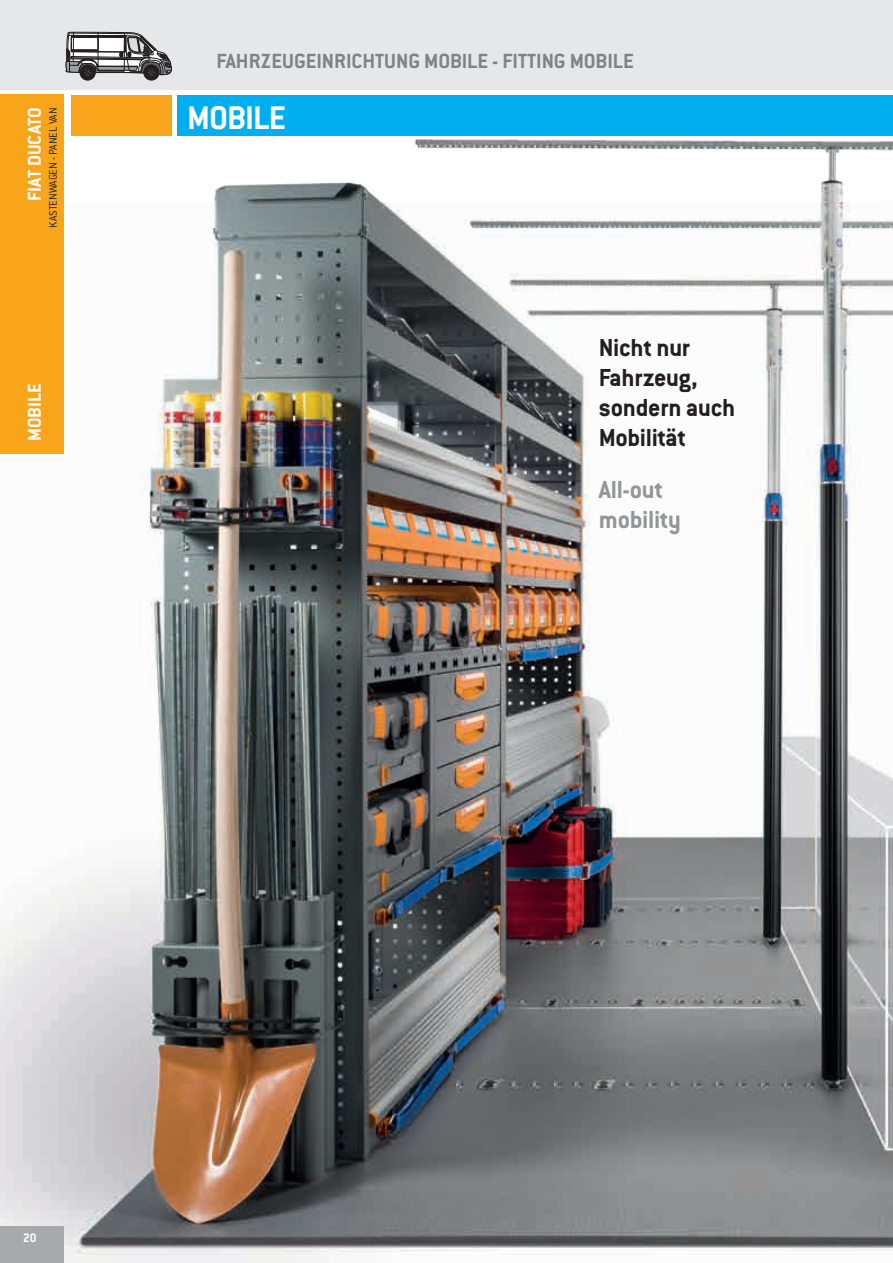
<style>
.page{position:relative;width:893px;height:1263px;background:#fff}
.page>*{position:absolute;margin:0;border:0;box-sizing:border-box;transform-origin:0 0}
.t1{font:700 36px "Conduit ITC Pro";letter-spacing:-.025em;color:#fff}
.t2{font:700 27px/30px "Conduit ITC Pro";letter-spacing:-.01em;color:#231f20}
.t3{font:700 27px/30px "Conduit ITC Pro";letter-spacing:-.01em;color:#939598}
.t4{font:700 22.5px "Conduit ITC Pro";color:#808285}
.t5{font:700 20.25px "Conduit ITC Pro";color:#fff}
.t6{font:700 13.5px "Conduit ITC Pro";color:#fff}
.t7{font:300 12px "Conduit ITC Pro";color:#231f20}
</style>
<div class="page">
<div style="left:0;top:0;width:893px;height:90px;background:#e6e7e9"></div>
<img style="left:0;top:139px;width:880px;height:1124px">
<div style="left:177px;top:96px;width:716px;height:40px;background:#00aeef"></div>
<div style="left:71px;top:96px;width:101px;height:40px;background:#f9a51b"></div>
<img style="left:880px;top:141px;width:13px;height:1110px">
<div style="left:0;top:1226px;width:64px;height:37px;background:#a8a9ad"></div>
<div style="left:0;top:95px;width:64px;height:359px;background:#f9a51b"></div>
<svg style="left:66px;top:32px;width:106px;height:48px"></svg>
<p class="t5" style="left:23px;top:201px;width:95px;rotate:-90deg">FIAT DUCATO</p>
<p class="t7" style="left:47px;top:228px;width:122px;rotate:-90deg">KASTENWAGEN - PANEL VAN</p>
<p class="t5" style="left:23px;top:441px;width:59px;rotate:-90deg">MOBILE</p>
<p class="t4" style="left:216px;top:48px;width:419px">FAHRZEUGEINRICHTUNG MOBILE - FITTING MOBILE</p>
<h1 class="t1" style="left:187px;top:96px;width:100px">MOBILE</h1>
<p class="t2" style="left:599px;top:332px;width:138px">Nicht nur<br>Fahrzeug, sondern auch<br>Mobilität</p>
<p class="t3" style="left:599px;top:474px;width:84px">All-out mobility</p>
<p class="t6" style="left:23px;top:1229px;width:15px">20</p>
</div>
